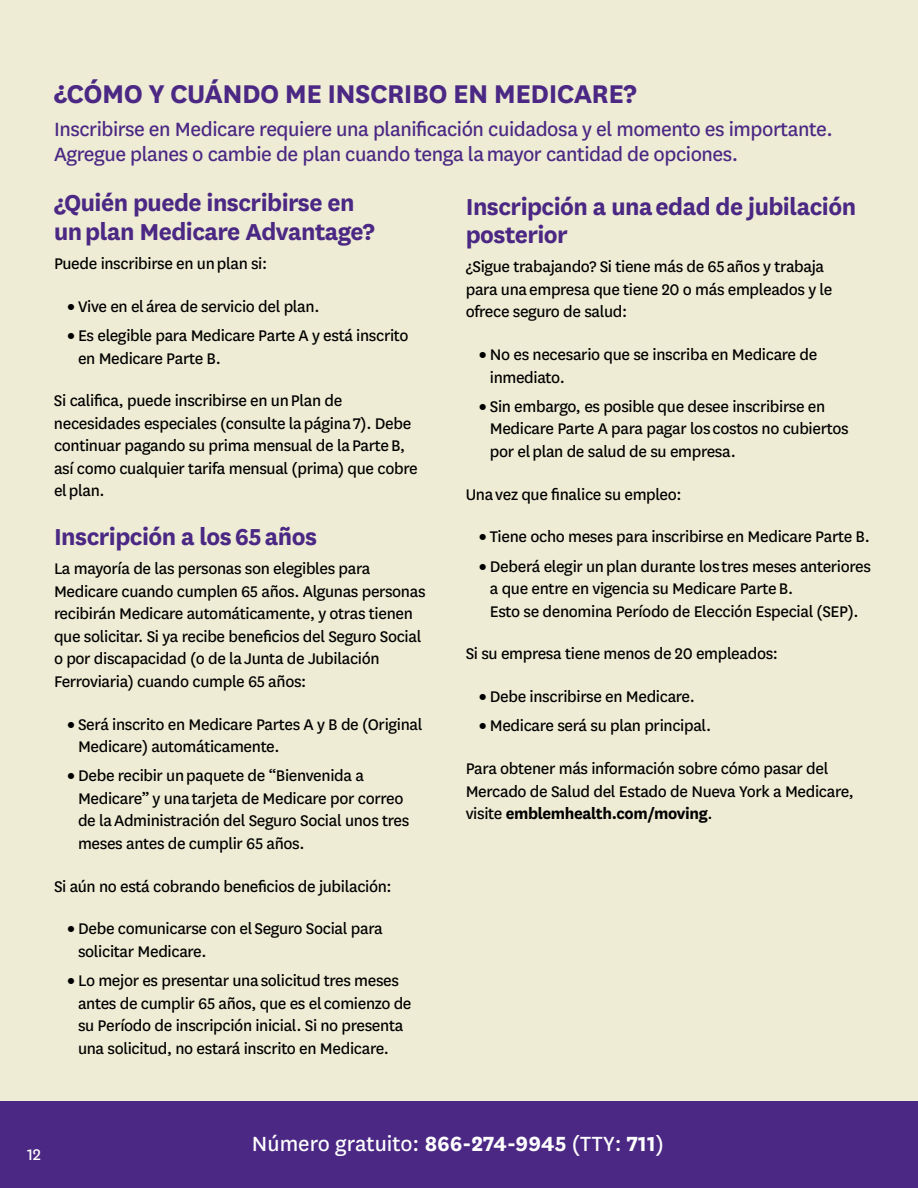
<style>
.page{position:relative;width:918px;height:1188px;background:#fff}
.page>*{position:absolute;margin:0;border:0;box-sizing:border-box;transform-origin:0 0}
.t1{font:700 30px "National";letter-spacing:-.02em;color:#4b2884}
.t2{font:700 27px/28.5px "National";letter-spacing:-.02em;color:#4b2884}
.t3{font:24px "National";color:#fff}
.t4{font:22.5px/25.5px "National";letter-spacing:-.02em;color:#4b2884}
.t5{font:18px/22.5px "National";letter-spacing:-.02em;color:#000}
.t6{font:18px "National";color:#fff}
.s1{font-weight:900}
.s2{font-weight:700}
</style>
<div class="page">
<div style="left:0;top:0;width:918px;height:1105px;background:#eeecd4"></div>
<div style="left:0;top:1101px;width:918px;height:87px;background:#4b2884"></div>
<h2 class="t1" style="left:54px;top:73px;width:584px">¿CÓMO Y CUÁNDO ME INSCRIBO EN MEDICARE?</h2>
<p class="t4" style="left:54px;top:115px;width:780px">Inscribirse en Medicare requiere una planificación cuidadosa y el momento es importante.<br>Agregue planes o cambie de plan cuando tenga la mayor cantidad de opciones.</p>
<h3 class="t2" style="left:54px;top:187px;width:322px">¿Quién puede inscribirse en un plan Medicare Advantage?</h3>
<p class="t5" style="left:54px;top:251px;width:215px">Puede inscribirse en un plan si:</p>
<p class="t5" style="left:68px;top:294px;width:253px"><span class="s1">•</span> Vive en el área de servicio del plan.</p>
<p class="t5" style="left:78px;top:323px;width:332px;text-indent:-11px"><span class="s1">•</span> Es elegible para Medicare Parte A y está inscrito en Medicare Parte B.</p>
<p class="t5" style="left:54px;top:389px;width:365px">Si califica, puede inscribirse en un Plan de necesidades especiales (consulte la página 7). Debe continuar pagando su prima mensual de la Parte B, así como cualquier tarifa mensual (prima) que cobre el plan.</p>
<h3 class="t2" style="left:54px;top:521px;width:265px">Inscripción a los 65 años</h3>
<p class="t5" style="left:54px;top:557px;width:373px">La mayoría de las personas son elegibles para Medicare cuando cumplen 65 años. Algunas personas recibirán Medicare automáticamente, y otras tienen que solicitar. Si ya recibe beneficios del Seguro Social o por discapacidad (o de la Junta de Jubilación Ferroviaria) cuando cumple 65 años:</p>
<p class="t5" style="left:78px;top:712px;width:346px;text-indent:-11px"><span class="s1">•</span> Será inscrito en Medicare Partes A y B de (Original<br>Medicare) automáticamente.</p>
<p class="t5" style="left:78px;top:764px;width:333px;text-indent:-11px"><span class="s1">•</span> Debe recibir un paquete de “Bienvenida a Medicare” y una tarjeta de Medicare por correo de la Administración del Seguro Social unos tres meses antes de cumplir 65 años.</p>
<p class="t5" style="left:54px;top:874px;width:339px">Si aún no está cobrando beneficios de jubilación:</p>
<p class="t5" style="left:78px;top:917px;width:306px;text-indent:-11px"><span class="s1">•</span> Debe comunicarse con el Seguro Social para solicitar Medicare.</p>
<p class="t5" style="left:78px;top:968px;width:335px;text-indent:-11px"><span class="s1">•</span> Lo mejor es presentar una solicitud tres meses antes de cumplir 65 años, que es el comienzo de su Período de inscripción inicial. Si no presenta una solicitud, no estará inscrito en Medicare.</p>
<h3 class="t2" style="left:466px;top:190px;width:392px">Inscripción a una edad de jubilación posterior</h3>
<p class="t5" style="left:466px;top:255px;width:368px">¿Sigue trabajando? Si tiene más de 65 años y trabaja para una empresa que tiene 20 o más empleados y le ofrece seguro de salud:</p>
<p class="t5" style="left:490px;top:342px;width:329px;text-indent:-11px"><span class="s1">•</span> No es necesario que se inscriba en Medicare de inmediato.</p>
<p class="t5" style="left:490px;top:394px;width:360px;text-indent:-11px"><span class="s1">•</span> Sin embargo, es posible que desee inscribirse en<br>Medicare Parte A para pagar los costos no cubiertos por el plan de salud de su empresa.</p>
<p class="t5" style="left:466px;top:482px;width:218px">Una vez que finalice su empleo:</p>
<p class="t5" style="left:479px;top:525px;width:392px"><span class="s1">•</span> Tiene ocho meses para inscribirse en Medicare Parte B.</p>
<p class="t5" style="left:490px;top:554px;width:383px;text-indent:-11px"><span class="s1">•</span> Deberá elegir un plan durante los tres meses anteriores a que entre en vigencia su Medicare Parte B.<br>Esto se denomina Período de Elección Especial (SEP).</p>
<p class="t5" style="left:466px;top:642px;width:314px">Si su empresa tiene menos de 20 empleados:</p>
<p class="t5" style="left:479px;top:684px;width:217px"><span class="s1">•</span> Debe inscribirse en Medicare.</p>
<p class="t5" style="left:479px;top:714px;width:233px"><span class="s1">•</span> Medicare será su plan principal.</p>
<p class="t5" style="left:466px;top:756px;width:390px">Para obtener más información sobre cómo pasar del<br>Mercado de Salud del Estado de Nueva York a Medicare, visite <span class="s2">emblemhealth.com/moving</span>.</p>
<p class="t6" style="left:27px;top:1142px;width:16px">12</p>
<h3 class="t3" style="left:252px;top:1128px;width:413px">Número gratuito: <span class="s2">866-274-9945</span> (TTY: <span class="s2">711</span>)</h3>
</div>
